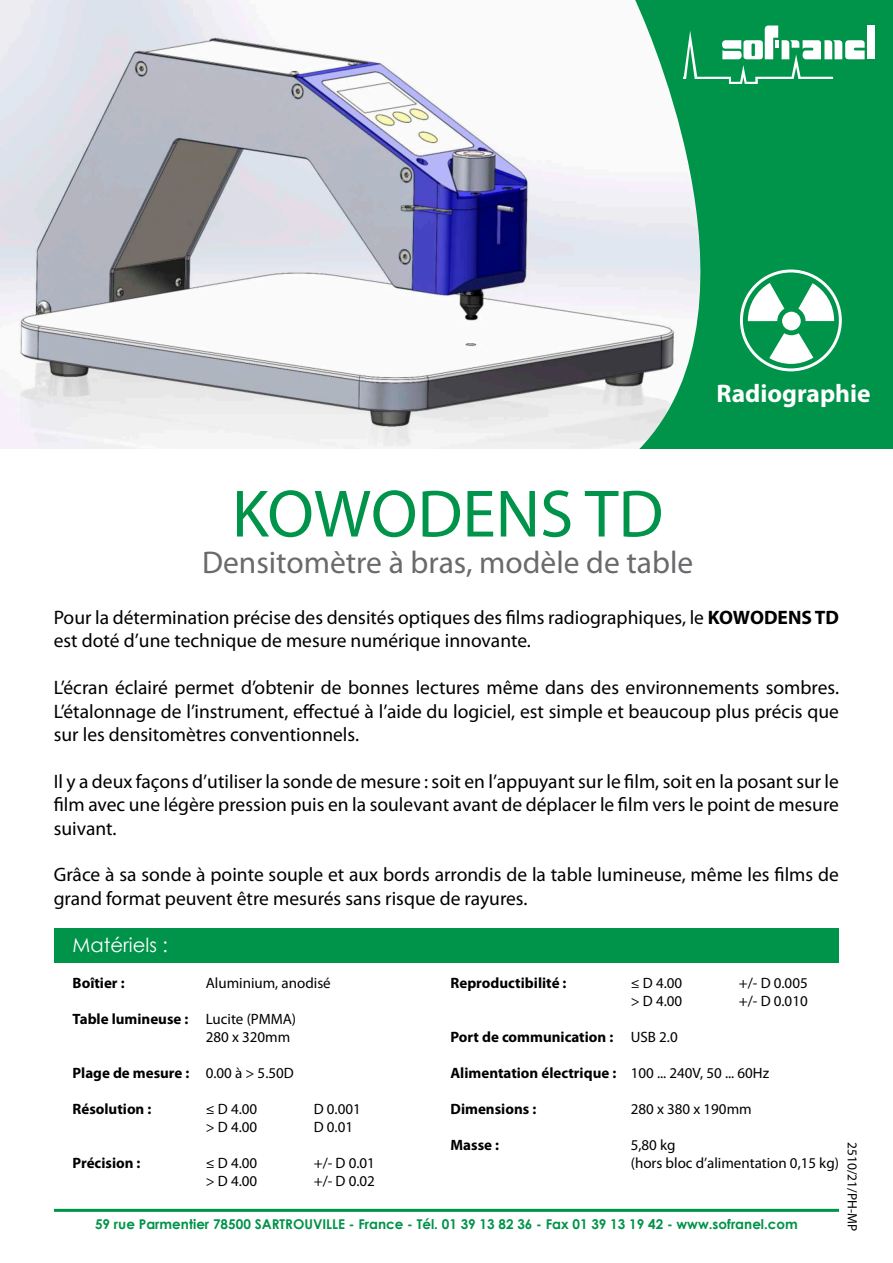
<style>
.page{position:relative;width:893px;height:1263px;background:#fff}
.page>*{position:absolute;margin:0;border:0;box-sizing:border-box;transform-origin:0 0}
.t1{font:67.5px "Myriad Pro";color:#00934a}
.t2{font:31.5px "Myriad Pro";color:#696a6c}
.t3{font:700 25.5px "Myriad Pro";color:#fff}
.t4{font:19.5px/23.4px "Myriad Pro";color:#000}
.t5{font:19.5px "Century Gothic";color:#fff}
.t6{font:15px/18px "Myriad Pro";color:#000}
.t7{font:700 15px "Myriad Pro";color:#000}
.t8{font:700 13.5px "Century Gothic";color:#00934a}
.t9{font:13.5px "Myriad Pro";color:#000}
.s1{font-weight:700}
</style>
<div class="page">
<img style="left:0;top:0;width:635px;height:449px">
<hr style="left:54px;top:1209px;width:785px;height:3px;background:#00934a">
<div style="left:54px;top:929px;width:785px;height:34px;background:#00934a"></div>
<svg style="left:635px;top:0;width:258px;height:449px;background:#2ea36a"></svg>
<div style="left:867px;top:26px;width:7px;height:33px;background:#fff"></div>
<svg style="left:683px;top:26px;width:182px;height:58px"></svg>
<svg style="left:748px;top:283px;width:86px;height:81px"></svg>
<div style="left:740px;top:269px;width:102px;height:102px;border:3px solid #fff;border-radius:50%"></div>
<h3 class="t3" style="left:716px;top:376px;width:156px">Radiographie</h3>
<h1 class="t1" style="left:232px;top:472px;width:433px">KOWODENS TD</h1>
<h2 class="t2" style="left:202px;top:543px;width:493px">Densitomètre à bras, modèle de table</h2>
<p class="t4" style="left:54px;top:605px;width:787px">Pour la détermination précise des densités optiques des films radiographiques, le <span class="s1">KOWODENS TD </span>est doté d’une technique de mesure numérique innovante.</p>
<p class="t4" style="left:54px;top:676px;width:787px;text-align:justify">L’écran éclairé permet d’obtenir de bonnes lectures même dans des environnements sombres.<br>L’étalonnage de l’instrument, effectué à l’aide du logiciel, est simple et beaucoup plus précis que sur les densitomètres conventionnels.</p>
<p class="t4" style="left:54px;top:769px;width:787px;text-align:justify">Il y a deux façons d’utiliser la sonde de mesure : soit en l’appuyant sur le film, soit en la posant sur le film avec une légère pression puis en la soulevant avant de déplacer le film vers le point de mesure suivant.</p>
<p class="t4" style="left:54px;top:863px;width:787px">Grâce à sa sonde à pointe souple et aux bords arrondis de la table lumineuse, même les films de grand format peuvent être mesurés sans risque de rayures.</p>
<p class="t5" style="left:73px;top:932px;width:97px">Matériels :</p>
<p class="t7" style="left:73px;top:973px;width:54px">Boîtier :</p>
<p class="t7" style="left:73px;top:1009px;width:117px">Table lumineuse :</p>
<p class="t7" style="left:73px;top:1063px;width:118px">Plage de mesure :</p>
<p class="t7" style="left:73px;top:1099px;width:80px">Résolution :</p>
<p class="t7" style="left:73px;top:1153px;width:69px">Précision :</p>
<p class="t6" style="left:206px;top:974px;width:127px">Aluminium, anodisé</p>
<p class="t6" style="left:206px;top:1010px;width:92px">Lucite (PMMA)<br>280 x 320mm</p>
<p class="t6" style="left:206px;top:1064px;width:90px">0.00 à &gt; 5.50D</p>
<p class="t6" style="left:206px;top:1100px;width:53px">≤ D 4.00</p>
<p class="t6" style="left:314px;top:1100px;width:49px">D 0.001</p>
<p class="t6" style="left:206px;top:1118px;width:53px">&gt; D 4.00</p>
<p class="t6" style="left:314px;top:1118px;width:41px">D 0.01</p>
<p class="t6" style="left:206px;top:1154px;width:53px">≤ D 4.00</p>
<p class="t6" style="left:314px;top:1154px;width:63px">+/- D 0.01</p>
<p class="t6" style="left:206px;top:1172px;width:53px">&gt; D 4.00</p>
<p class="t6" style="left:314px;top:1172px;width:63px">+/- D 0.02</p>
<p class="t7" style="left:451px;top:973px;width:117px">Reproductibilité :</p>
<p class="t7" style="left:451px;top:1027px;width:164px">Port de communication :</p>
<p class="t7" style="left:451px;top:1063px;width:167px">Alimentation électrique :</p>
<p class="t7" style="left:451px;top:1099px;width:87px">Dimensions :</p>
<p class="t7" style="left:451px;top:1135px;width:50px">Masse :</p>
<p class="t6" style="left:631px;top:974px;width:53px">≤ D 4.00</p>
<p class="t6" style="left:739px;top:974px;width:70px">+/- D 0.005</p>
<p class="t6" style="left:631px;top:992px;width:53px">&gt; D 4.00</p>
<p class="t6" style="left:739px;top:992px;width:70px">+/- D 0.010</p>
<p class="t6" style="left:631px;top:1028px;width:48px">USB 2.0</p>
<p class="t6" style="left:631px;top:1064px;width:140px">100 ... 240V, 50 ... 60Hz</p>
<p class="t6" style="left:631px;top:1100px;width:122px">280 x 380 x 190mm</p>
<p class="t6" style="left:631px;top:1136px;width:210px">5,80 kg<br>(hors bloc d’alimentation 0,15 kg)</p>
<p class="t8" style="left:95px;top:1214px;width:704px">59 rue Parmentier 78500 SARTROUVILLE - France - Tél. 01 39 13 82 36 - Fax 01 39 13 19 42 - www.sofranel.com</p>
<p class="t9" style="left:861px;top:1142px;width:90px;rotate:90deg">2510/21/PH-MP</p>
</div>
